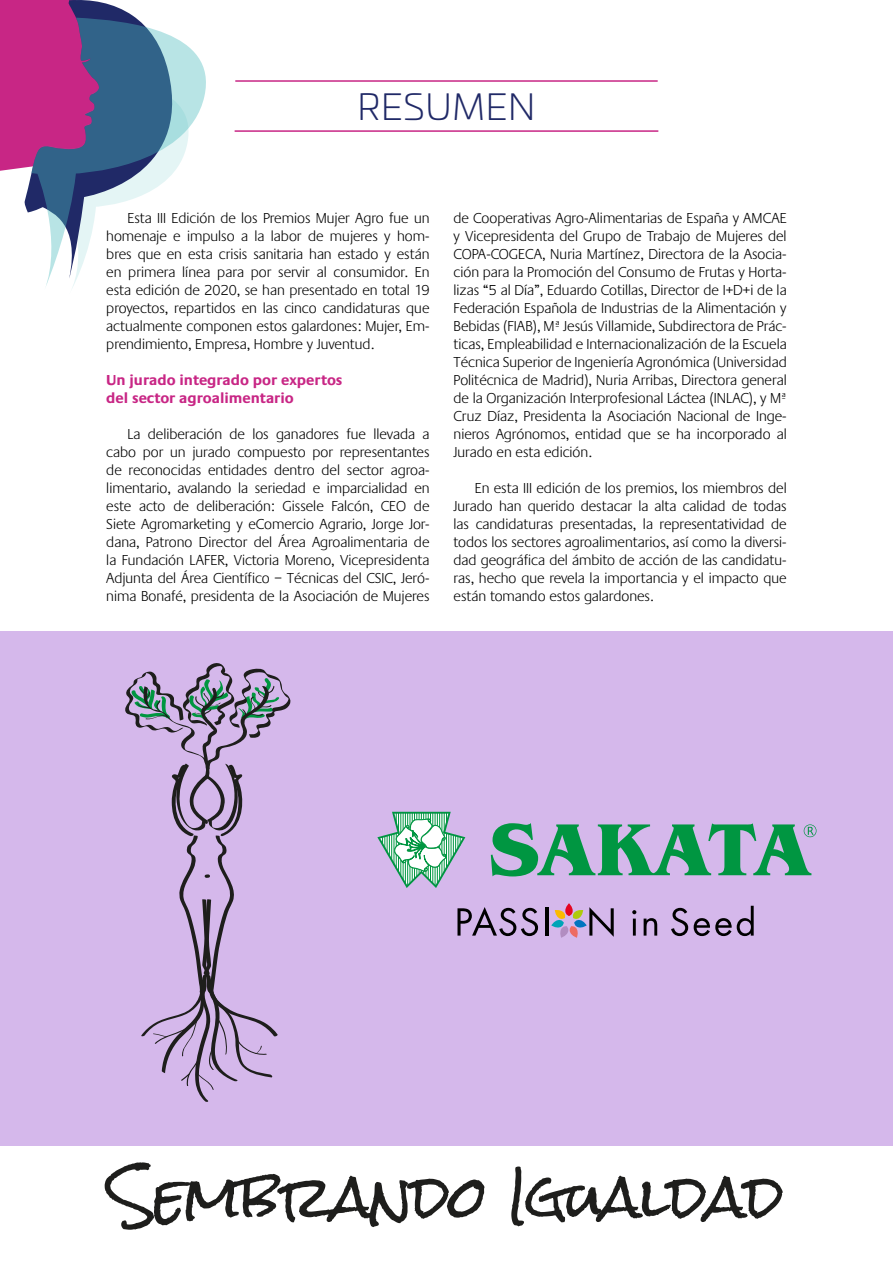
<style>
.page{position:relative;width:893px;height:1263px;background:#fff}
.page>*{position:absolute;margin:0;border:0;box-sizing:border-box;transform-origin:0 0}
.t1{font:56.55px "Rock Salt";letter-spacing:-.03em;color:#1e1e1c}
.t2{font:300 36px "Univia Pro";letter-spacing:.02em;color:#202967}
.t3{font:300 15px/18px "Praxis";color:#000;text-align:justify}
.t4{font:700 15px/18px "Praxis";color:#c82685}
</style>
<div class="page">
<hr style="left:235px;top:80px;width:423px;height:2px;background:#c82685">
<hr style="left:235px;top:130px;width:423px;height:2px;background:#c82685">
<div style="left:0;top:631px;width:893px;height:515px;background:#d5b8eb"></div>
<svg style="left:125px;top:663px;width:166px;height:439px"></svg>
<svg style="left:181px;top:1073px;width:9px;height:8px"></svg>
<svg style="left:457px;top:907px;width:81px;height:29px"></svg>
<hr style="left:545px;top:908px;width:3px;height:28px;background:#000">
<hr style="left:633px;top:918px;width:3px;height:17px;background:#000">
<svg style="left:632px;top:910px;width:4px;height:4px"></svg>
<svg style="left:644px;top:918px;width:13px;height:17px"></svg>
<svg style="left:671px;top:908px;width:17px;height:28px"></svg>
<svg style="left:694px;top:906px;width:60px;height:30px"></svg>
<svg style="left:377px;top:812px;width:88px;height:76px"></svg>
<svg style="left:551px;top:903px;width:63px;height:35px"></svg>
<svg style="left:491px;top:823px;width:325px;height:53px"></svg>
<div style="left:0;top:0;width:24px;height:171px;background:#c82685"></div>
<svg style="left:24px;top:0;width:112px;height:213px;background:#9f478e"></svg>
<svg style="left:31px;top:18px;width:175px;height:270px"></svg>
<h2 class="t2" style="left:358px;top:82px;width:179px">RESUMEN</h2>
<p class="t3" style="left:106px;top:210px;width:325px;text-indent:21px">Esta III Edición de los Premios Mujer Agro fue un homenaje e impulso a la labor de mujeres y hom&shy;bres que en esta crisis sanitaria han estado y están en primera línea para por servir al consumidor. En esta edición de 2020, se han presentado en total 19 proyectos, repartidos en las cinco candidaturas que actualmente componen estos galardones: Mujer, Em&shy;prendimiento, Empresa, Hombre y Juventud.</p>
<p class="t4" style="left:106px;top:372px;width:238px">Un jurado integrado por expertos del sector agroalimentario</p>
<p class="t3" style="left:106px;top:426px;width:325px;text-indent:21px">La deliberación de los ganadores fue llevada a cabo por un jurado compuesto por representantes de reconocidas entidades dentro del sector agroa&shy;limentario, avalando la seriedad e imparcialidad en este acto de deliberación: Gissele Falcón, CEO de Siete Agromarketing y eComercio Agrario, Jorge Jor&shy;dana, Patrono Director del Área Agroalimentaria de la Fundación LAFER, Victoria Moreno, Vicepresidenta Adjunta del Área Científico – Técnicas del CSIC, Jeró&shy;nima Bonafé, presidenta de la Asociación de Mujeres</p>
<p class="t3" style="left:454px;top:210px;width:335px">de Cooperativas Agro-Alimentarias de España y AMCAE y Vicepresidenta del Grupo de Trabajo de Mujeres del COPA-COGECA, Nuria Martínez, Directora de la Asocia&shy;ción para la Promoción del Consumo de Frutas y Horta&shy;lizas “5 al Día”, Eduardo Cotillas, Director de I+D+i de la Federación Española de Industrias de la Alimentación y Bebidas (FIAB), Mª Jesús Villamide, Subdirectora de Prác&shy;ticas, Empleabilidad e Internacionalización de la Escuela Técnica Superior de Ingeniería Agronómica (Universidad Politécnica de Madrid), Nuria Arribas, Directora general de la Organización Interprofesional Láctea (INLAC), y Mª Cruz Díaz, Presidenta la Asociación Nacional de Inge&shy;nieros Agrónomos, entidad que se ha incorporado al Jurado en esta edición.</p>
<p class="t3" style="left:454px;top:480px;width:335px;text-indent:21px">En esta III edición de los premios, los miembros del Jurado han querido destacar la alta calidad de todas las candidaturas presentadas, la representatividad de todos los sectores agroalimentarios, así como la diversi&shy;dad geográfica del ámbito de acción de las candidatu&shy;ras, hecho que revela la importancia y el impacto que están tomando estos galardones.</p>
<h1 class="t1" style="left:109px;top:1167px;width:677px">Sembrando Igualdad</h1>
</div>
